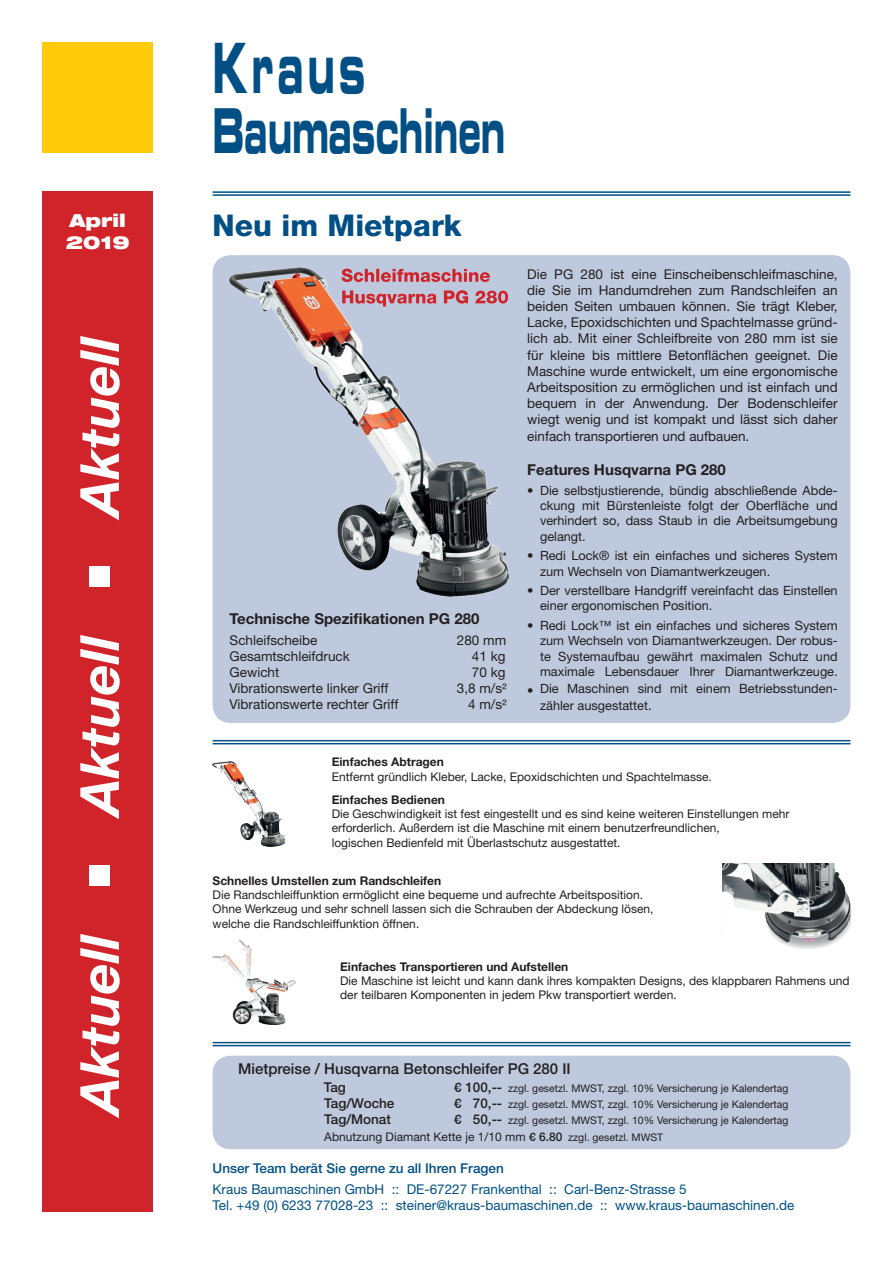
<style>
.page{position:relative;width:893px;height:1263px;background:#fff}
.page>*{position:absolute;margin:0;border:0;box-sizing:border-box;transform-origin:0 0}
.t1{font:68.4px "Eurostile Bold Extended Two";letter-spacing:.11em;color:#014f84;scale:.5 1}
.t2{font:60.9px "Eurostile Bold Extended Two";color:#014f84;scale:.5 1}
.t3{font:italic 700 54px "Helvetica Neue";color:#fff}
.t4{font:800 30px "Helvetica Neue";color:#014f84}
.t5{font:900 expanded 18px "Helvetica Neue";color:#fff}
.t6{font:700 15px "Helvetica Neue";color:#231f20}
.t7{font:500 15px "Helvetica Neue";color:#231f20}
.t8{font:13.5px/16.2px "Helvetica Neue";color:#231f20;text-align:justify}
.t9{font:13.5px "Helvetica Neue";color:#014f84}
.t10{font:500 13.5px "Helvetica Neue";color:#014f84}
.t11{font:500 13.5px "Helvetica Neue";color:#231f20}
.t12{font:12.75px/15.3px "Helvetica Neue";color:#231f20}
.t13{font:12px/14.4px "Helvetica Neue";color:#231f20}
.t14{font:700 12px "Helvetica Neue";color:#231f20}
.t15{font:10.5px "Helvetica Neue";color:#231f20}
.s1{font-family:"Swiss 721 BT";font-weight:500;font-size:13.5px}
.s2{font-weight:500;font-size:13.5px}
.s3{font-family:"Swiss 721 BT";font-weight:500}
.s4{font-weight:500}
.s5{font-size:10.5px}
</style>
<div class="page">
<hr style="left:213px;top:191px;width:637px;height:2px;background:#014f84">
<hr style="left:213px;top:194px;width:637px;height:2px;background:#014f84">
<hr style="left:213px;top:740px;width:637px;height:1px;background:#014f84">
<hr style="left:213px;top:743px;width:637px;height:1px;background:#014f84">
<hr style="left:213px;top:1042px;width:637px;height:1px;background:#014f84">
<hr style="left:213px;top:1045px;width:637px;height:1px;background:#014f84">
<div style="left:213px;top:255px;width:637px;height:468px;background:#bec9dd;border-radius:18px"></div>
<img style="left:230px;top:268px;width:279px;height:328px">
<img style="left:213px;top:761px;width:72px;height:85px">
<img style="left:722px;top:863px;width:128px;height:85px">
<img style="left:213px;top:940px;width:82px;height:85px">
<svg style="left:342px;top:290px;width:166px;height:16px"></svg>
<svg style="left:341px;top:269px;width:149px;height:13px"></svg>
<div style="left:213px;top:1056px;width:637px;height:93px;background:#bec9dd;border-radius:18px"></div>
<div style="left:43px;top:43px;width:110px;height:110px;background:#feca0a"></div>
<div style="left:43px;top:191px;width:110px;height:1021px;background:#d1232a"></div>
<p class="t5" style="left:70px;top:209px;width:58px">April</p>
<p class="t5" style="left:66px;top:231px;width:66px">2019</p>
<p class="t3" style="left:66px;top:1114px;width:780px;rotate:-90deg">Aktuell ○ Aktuell ○ Aktuell</p>
<p class="t1" style="left:213px;top:19px;width:307px">Kraus</p>
<p class="t2" style="left:213px;top:87px;width:587px">Baumaschinen</p>
<p class="t4" style="left:213px;top:207px;width:250px">Neu im Mietpark</p>
<p class="t6" style="left:230px;top:609px;width:251px">Technische Spezifikationen PG 280</p>
<p class="t8" style="left:230px;top:631px;width:89px">Schleifscheibe</p>
<p class="t8" style="left:457px;top:631px;width:51px">280 mm</p>
<p class="t8" style="left:230px;top:648px;width:122px">Gesamtschleifdruck</p>
<p class="t8" style="left:472px;top:648px;width:35px">41 kg</p>
<p class="t8" style="left:230px;top:664px;width:51px">Gewicht</p>
<p class="t8" style="left:472px;top:664px;width:35px">70 kg</p>
<p class="t8" style="left:230px;top:680px;width:160px">Vibrationswerte linker Griff</p>
<p class="t8" style="left:457px;top:680px;width:51px">3,8 m/s²</p>
<p class="t8" style="left:230px;top:696px;width:170px">Vibrationswerte rechter Griff</p>
<p class="t8" style="left:468px;top:696px;width:40px">4 m/s²</p>
<p class="t8" style="left:527px;top:265px;width:312px">Die PG 280 ist eine Einscheibenschleifmaschine, die Sie im Handumdrehen zum Randschleifen an beiden Seiten umbauen können. Sie trägt Kleber, Lacke, Epoxidschichten und Spachtelmasse gründ&shy;lich ab. Mit einer Schleifbreite von 280 mm ist sie für kleine bis mittlere Betonflächen geeignet. Die Maschine wurde entwickelt, um eine ergonomische Arbeitsposition zu ermöglichen und ist einfach und bequem in der Anwendung. Der Bodenschleifer wiegt wenig und ist kompakt und lässt sich daher einfach transportieren und aufbauen.</p>
<p class="t6" style="left:527px;top:461px;width:200px">Features Husqvarna PG 280</p>
<p class="t12" style="left:540px;top:482px;width:299px;text-align:justify">Die selbstjustierende, bündig abschließende Abde&shy;ckung mit Bürstenleiste folgt der Oberfläche und verhindert so, dass Staub in die Arbeitsumgebung gelangt.</p>
<p class="t12" style="left:540px;top:548px;width:299px">Redi Lock® ist ein einfaches und sicheres System zum Wechseln von Diamantwerkzeugen.</p>
<p class="t12" style="left:540px;top:583px;width:299px">Der verstellbare Handgriff vereinfacht das Einstellen einer ergonomischen Position.</p>
<p class="t12" style="left:540px;top:618px;width:299px;text-align:justify">Redi Lock™ ist ein einfaches und sicheres System zum Wechseln von Diamantwerkzeugen. Der robus&shy;te Systemaufbau gewährt maximalen Schutz und maximale Lebensdauer Ihrer Diamantwerkzeuge.</p>
<p class="t12" style="left:540px;top:680px;width:299px;line-height:16.2px">Die Maschinen sind mit einem Betriebsstunden&shy;zähler ausgestattet.</p>
<p class="t12" style="left:527px;top:482px;width:8px">•</p>
<p class="t12" style="left:527px;top:548px;width:8px">•</p>
<p class="t12" style="left:527px;top:583px;width:8px">•</p>
<p class="t12" style="left:527px;top:618px;width:8px">•</p>
<p class="t12" style="left:527px;top:683px;width:8px">•</p>
<p class="t14" style="left:332px;top:755px;width:114px">Einfaches Abtragen</p>
<p class="t13" style="left:332px;top:769px;width:382px">Entfernt gründlich Kleber, Lacke, Epoxidschichten und Spachtelmasse.</p>
<p class="t14" style="left:332px;top:792px;width:115px">Einfaches Bedienen</p>
<p class="t13" style="left:332px;top:806px;width:459px">Die Geschwindigkeit ist fest eingestellt und es sind keine weiteren Einstellungen mehr</p>
<p class="t13" style="left:332px;top:821px;width:390px">erforderlich. Außerdem ist die Maschine mit einem benutzerfreundlichen, logischen Bedienfeld mit Überlastschutz ausgestattet.</p>
<p class="t14" style="left:213px;top:873px;width:230px">Schnelles Umstellen zum Randschleifen</p>
<p class="t13" style="left:213px;top:887px;width:442px">Die Randschleiffunktion ermöglicht eine bequeme und aufrechte Arbeitsposition.<br>Ohne Werkzeug und sehr schnell lassen sich die Schrauben der Abdeckung lösen, welche die Randschleiffunktion öffnen.</p>
<p class="t14" style="left:340px;top:959px;width:230px">Einfaches Transportieren und Aufstellen</p>
<p class="t13" style="left:340px;top:973px;width:511px">Die Maschine ist leicht und kann dank ihres kompakten Designs, des klappbaren Rahmens und der teilbaren Komponenten in jedem Pkw transportiert werden.</p>
<p class="t7" style="left:238px;top:1059px;width:334px">Mietpreise / Husqvarna Betonschleifer PG 280 II</p>
<p class="t11" style="left:324px;top:1079px;width:24px">Tag</p>
<p class="t15" style="left:454px;top:1082px;width:336px"><span class="s1">¤</span> <span class="s2">100,--</span> zzgl. gesetzl. MWST, zzgl. 10% Versicherung je Kalendertag</p>
<p class="t11" style="left:324px;top:1095px;width:72px">Tag/Woche</p>
<p class="t15" style="left:454px;top:1098px;width:336px"><span class="s1">¤</span> <span class="s2">70,--</span> zzgl. gesetzl. MWST, zzgl. 10% Versicherung je Kalendertag</p>
<p class="t11" style="left:324px;top:1111px;width:68px">Tag/Monat</p>
<p class="t15" style="left:454px;top:1114px;width:336px"><span class="s1">¤</span> <span class="s2">50,--</span> zzgl. gesetzl. MWST, zzgl. 10% Versicherung je Kalendertag</p>
<p class="t13" style="left:324px;top:1129px;width:341px">Abnutzung Diamant Kette je 1/10 mm <span class="s3">¤</span> <span class="s4">6.80</span> <span class="s5">zzgl. gesetzl. MWST</span></p>
<p class="t10" style="left:213px;top:1160px;width:293px">Unser Team berät Sie gerne zu all Ihren Fragen</p>
<p class="t9" style="left:213px;top:1181px;width:475px">Kraus Baumaschinen GmbH :: DE-67227 Frankenthal :: Carl-Benz-Strasse 5</p>
<p class="t9" style="left:213px;top:1197px;width:583px">Tel. +49 (0) 6233 77028-23 :: steiner@kraus-baumaschinen.de :: www.kraus-baumaschinen.de</p>
</div>
